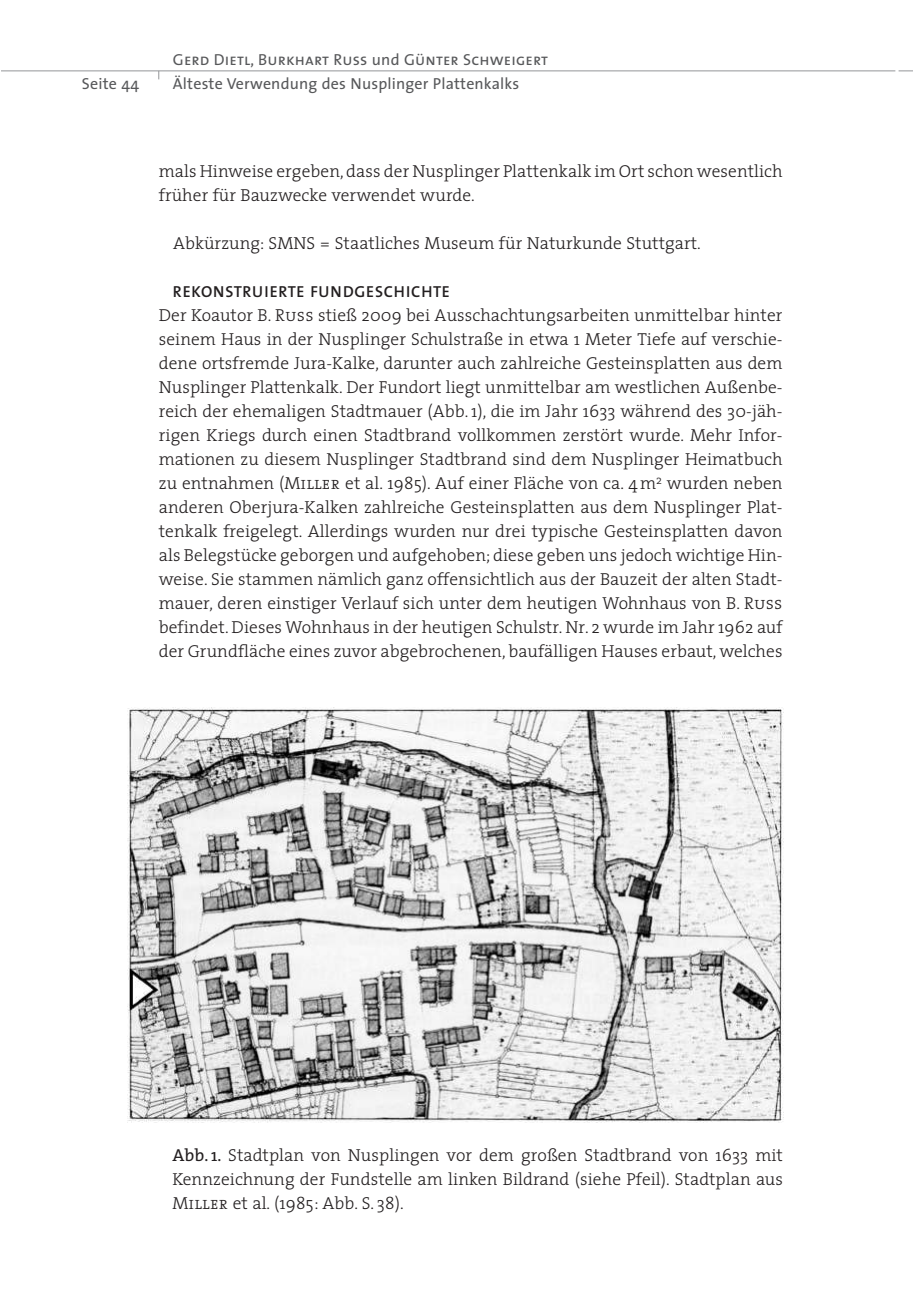
<style>
.page{position:relative;width:913px;height:1310px;background:#fff}
.page>*{position:absolute;margin:0;border:0;box-sizing:border-box;transform-origin:0 0}
.t1{font:300 17.4px/24px "The Serif";letter-spacing:.005em;color:#231f20;text-align:justify}
.t2{font:16px "The Sans";letter-spacing:.01em;color:#57585a}
.t3{font:16px "The Sans Caps";letter-spacing:.01em;color:#57585a}
.t4{font:16px "The Sans Semi Bold Caps";color:#231f20}
.s1{font-family:"The Sans"}
.s2{font-family:"The Serif Light Caps";font-weight:400}
.s3{font-weight:400}
</style>
<div class="page">
<hr style="left:1px;top:70px;width:894px;height:1px;background:#939598">
<svg style="left:898px;top:70px;width:15px;height:1px"></svg>
<img style="left:127px;top:707px;width:656px;height:415px">
<p class="t3" style="left:173px;top:46px;width:377px">Gerd Dietl, Burkhart Russ <span class="s1">und</span> Günter Schweigert</p>
<p class="t2" style="left:82px;top:70px;width:59px">Seite 44</p>
<p class="t2" style="left:173px;top:70px;width:348px">Älteste Verwendung des Nusplinger Plattenkalks</p>
<p class="t1" style="left:159px;top:159px;width:625px">mals Hinweise ergeben, dass der Nusplinger Plattenkalk im Ort schon wesentlich früher für Bauzwecke verwendet wurde.</p>
<p class="t1" style="left:173px;top:231px;width:529px">Abkürzung: SMNS = Staatliches Museum für Naturkunde Stuttgart.</p>
<p class="t4" style="left:173px;top:278px;width:11px">REKONSTRUIERTEFUNDGESC</p>
<p class="t4" style="left:394px;top:278px;width:48px">HICHTE</p>
<p class="t1" style="left:159px;top:303px;width:625px">Der Koautor <span class="s2">B. Russ</span> stieß 2009 bei Ausschachtungsarbeiten unmittelbar hinter seinem Haus in der Nusplinger Schulstraße in etwa 1 Meter Tiefe auf verschie&shy;dene ortsfremde Jura-Kalke, darunter auch zahlreiche Gesteinsplatten aus dem Nusplinger Plattenkalk. Der Fundort liegt unmittelbar am westlichen Außenbe&shy;reich der ehemaligen Stadtmauer (Abb. 1), die im Jahr 1633 während des 30-jäh&shy;rigen Kriegs durch einen Stadtbrand vollkommen zerstört wurde. Mehr Infor&shy;mationen zu diesem Nusplinger Stadtbrand sind dem Nusplinger Heimatbuch zu entnahmen (<span class="s2">Miller</span> et al. 1985). Auf einer Fläche von ca. 4m<sup>2</sup> wurden neben anderen Oberjura-Kalken zahlreiche Gesteinsplatten aus dem Nusplinger Plat&shy;tenkalk freigelegt. Allerdings wurden nur drei typische Gesteinsplatten davon als Belegstücke geborgen und aufgehoben; diese geben uns jedoch wichtige Hin&shy;weise. Sie stammen nämlich ganz offensichtlich aus der Bauzeit der alten Stadt&shy;mauer, deren einstiger Verlauf sich unter dem heutigen Wohnhaus von <span class="s2">B. Russ </span>befindet. Dieses Wohnhaus in der heutigen Schulstr. Nr. 2 wurde im Jahr 1962 auf der Grundfläche eines zuvor abgebrochenen, baufälligen Hauses erbaut, welches</p>
<p class="t1" style="left:172px;top:1142px;width:612px"><span class="s3">Abb. 1.</span> Stadtplan von Nusplingen vor dem großen Stadtbrand von 1633 mit Kennzeichnung der Fundstelle am linken Bildrand (siehe Pfeil). Stadtplan aus <span class="s2">Miller</span> et al. (1985: Abb. S. 38).</p>
</div>
